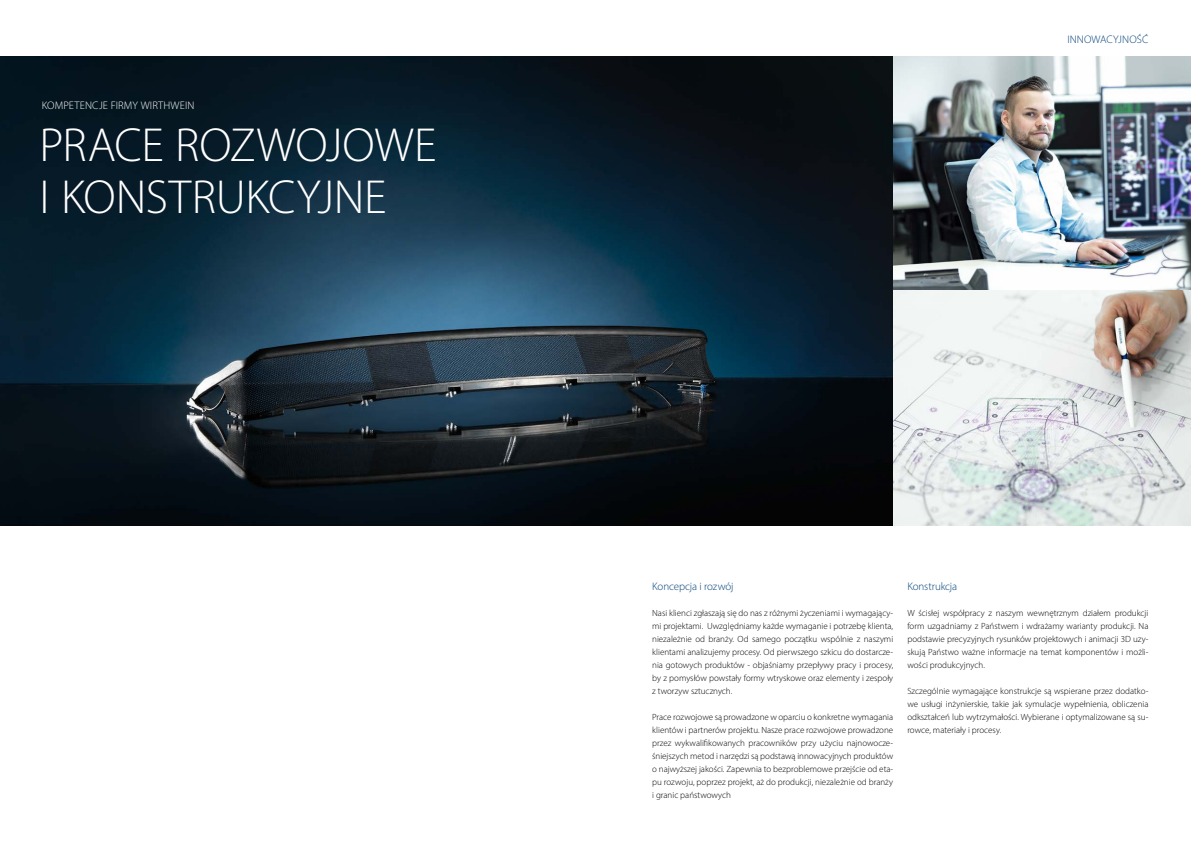
<style>
.page{position:relative;width:1191px;height:842px;background:#fff}
.page>*{position:absolute;margin:0;border:0;box-sizing:border-box;transform-origin:0 0}
.t1{font:300 48px/52px "Myriad Pro";letter-spacing:-.005em;color:#fff}
.t2{font:300 11px "Myriad Pro";letter-spacing:-.01em;color:#004177}
.t3{font:300 11px "Myriad Pro";letter-spacing:.015em;color:#fff}
.t4{font:300 11px "Myriad Pro";letter-spacing:.01em;color:#004177}
.t5{font:300 9px/13px "Myriad Pro";color:#000;text-align:justify}
</style>
<div class="page">
<img style="left:0;top:57px;width:1191px;height:468px">
<p class="t3" style="left:42px;top:98px;width:154px">KOMPETENCJE FIRMY WIRTHWEIN</p>
<h1 class="t1" style="left:39px;top:118px;width:398px">PRACE ROZWOJOWE<br>I KONSTRUKCYJNE</h1>
<p class="t4" style="left:1067px;top:32px;width:82px">INNOWACYJNOŚĆ</p>
<p class="t2" style="left:652px;top:579px;width:83px">Koncepcja i rozwój</p>
<p class="t2" style="left:907px;top:579px;width:51px">Konstrukcja</p>
<p class="t5" style="left:907px;top:606px;width:242px">W ścisłej współpracy z naszym wewnętrznym działem produkcji form uzgadniamy z Państwem i wdrażamy warianty produkcji. Na podstawie precyzyjnych rysunków projektowych i animacji 3D uzy&shy;skują Państwo ważne informacje na temat komponentów i możli&shy;wości produkcyjnych.</p>
<p class="t5" style="left:907px;top:684px;width:242px">Szczególnie wymagające konstrukcje są wspierane przez dodatko&shy;we usługi inżynierskie, takie jak symulacje wypełnienia, obliczenia odkształceń lub wytrzymałości. Wybierane i optymalizowane są su&shy;rowce, materiały i procesy.</p>
<p class="t5" style="left:652px;top:606px;width:242px">Nasi klienci zgłaszają się do nas z różnymi życzeniami i wymagający&shy;mi projektami. Uwzględniamy każde wymaganie i potrzebę klienta, niezależnie od branży. Od samego początku wspólnie z naszymi klientami analizujemy procesy. Od pierwszego szkicu do dostarcze&shy;nia gotowych produktów - objaśniamy przepływy pracy i procesy, by z pomysłów powstały formy wtryskowe oraz elementy i zespoły z tworzyw sztucznych.</p>
<p class="t5" style="left:652px;top:710px;width:242px">Prace rozwojowe są prowadzone w oparciu o konkretne wymagania klientów i partnerów projektu. Nasze prace rozwojowe prowadzone przez wykwalifikowanych pracowników przy użyciu najnowocze&shy;śniejszych metod i narzędzi są podstawą innowacyjnych produktów o najwyższej jakości. Zapewnia to bezproblemowe przejście od eta&shy;pu rozwoju, poprzez projekt, aż do produkcji, niezależnie od branży i granic państwowych</p>
</div>
